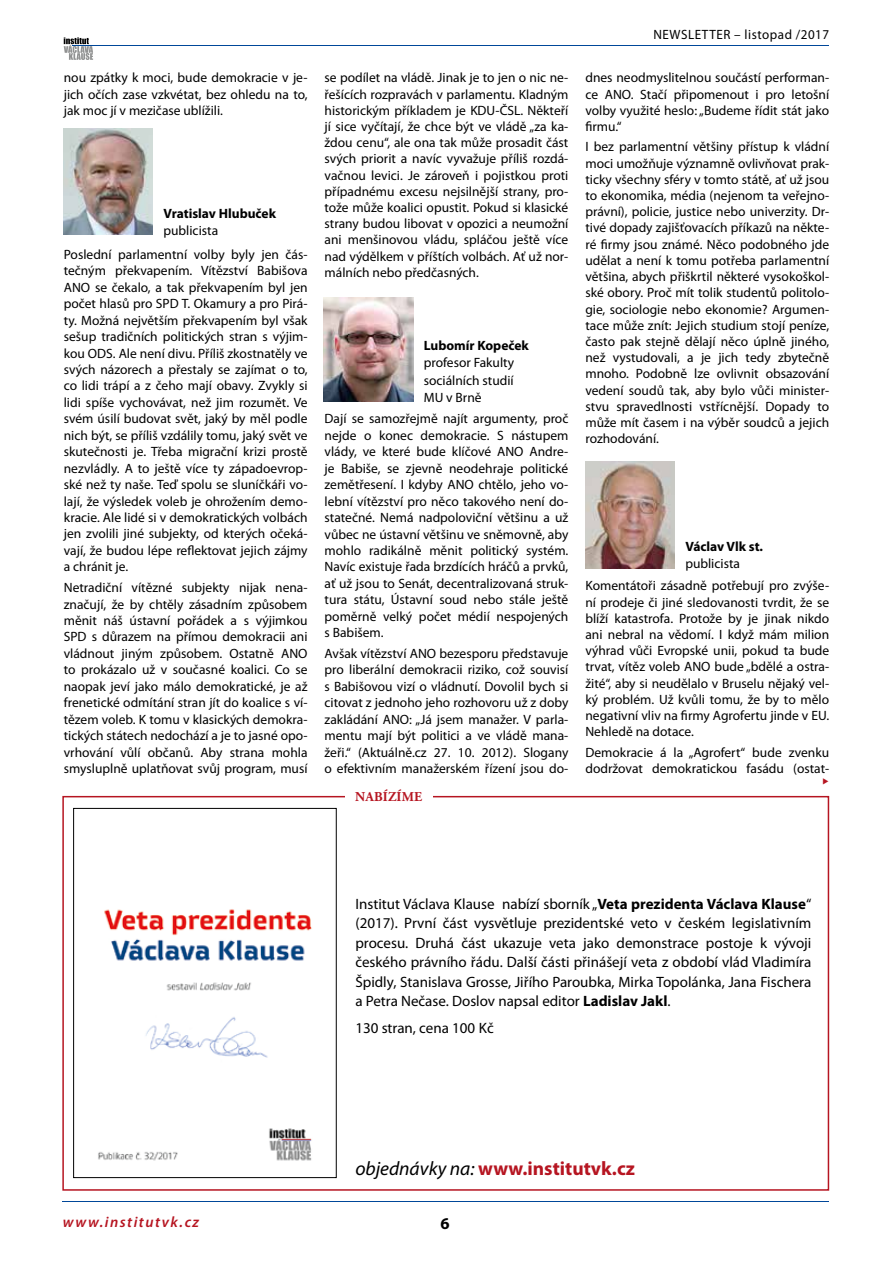
<style>
.page{position:relative;width:893px;height:1263px;background:#fff}
.page>*{position:absolute;margin:0;border:0;box-sizing:border-box;transform-origin:0 0}
.t1{font:700 19.5px "Myriad Pro";color:#b61521}
.t2{font:700 16.5px "Myriad Pro";color:#000}
.t3{font:15px/19.5px "Myriad Pro";color:#000;text-align:justify}
.t4{font:italic 600 15px "Myriad Pro";letter-spacing:.1em;color:#b61521}
.t5{font:13.5px/16.5px "Myriad Pro";color:#000;text-align:justify}
.t6{font:700 13.5px "Myriad Pro";color:#000}
.t7{font:13.5px "Myriad Pro";letter-spacing:.04em;color:#000}
.t8{font:700 13.5px "Adobe Garamond Pro";letter-spacing:.015em;color:#b61521}
.s1{font-weight:700}
.s2{font-weight:400;font-style:italic;color:#000}
</style>
<div class="page">
<svg style="left:64px;top:37px;width:29px;height:23px"></svg>
<hr style="left:72px;top:45px;width:242px;height:1px;background:#004799">
<hr style="left:149px;top:45px;width:679px;height:1px;background:#004799">
<hr style="left:63px;top:1201px;width:765px;height:1px;background:#004799">
<div style="left:62px;top:796px;width:767px;height:395px;border:2px solid #b61521"></div>
<div style="left:345px;top:787px;width:87px;height:18px;background:#fff"></div>
<img style="left:98px;top:909px;width:214px;height:252px">
<div style="left:73px;top:808px;width:264px;height:370px;border:1px solid #000"></div>
<img style="left:64px;top:129px;width:89px;height:106px">
<img style="left:324px;top:297px;width:89px;height:105px">
<img style="left:585px;top:462px;width:90px;height:106px">
<p class="t7" style="left:653px;top:27px;width:177px">NEWSLETTER – listopad /2017</p>
<p class="t5" style="left:64px;top:70px;width:245px">nou zpátky k moci, bude demokracie v je&shy;jich očích zase vzkvétat, bez ohledu na to, jak moc jí v mezičase ublížili.</p>
<p class="t5" style="left:325px;top:70px;width:245px">se podílet na vládě. Jinak je to jen o nic ne&shy;řešících rozpravách v parlamentu. Kladným historickým příkladem je KDU-ČSL. Někteří jí sice vyčítají, že chce být ve vládě „za ka&shy;ždou cenu“, ale ona tak může prosadit část svých priorit a navíc vyvažuje příliš rozdá&shy;vačnou levici. Je zároveň i pojistkou proti případnému excesu nejsilnější strany, pro&shy;tože může koalici opustit. Pokud si klasické strany budou libovat v opozici a neumožní ani menšinovou vládu, spláčou ještě více nad výdělkem v příštích volbách. Ať už nor&shy;málních nebo předčasných.</p>
<p class="t5" style="left:585px;top:70px;width:245px">dnes neodmyslitelnou součástí performan&shy;ce ANO. Stačí připomenout i pro letošní volby využité heslo: „Budeme řídit stát jako firmu.“</p>
<p class="t5" style="left:585px;top:139px;width:245px">I bez parlamentní většiny přístup k vládní moci umožňuje významně ovlivňovat prak&shy;ticky všechny sféry v tomto státě, ať už jsou to ekonomika, média (nejenom ta veřejno&shy;právní), policie, justice nebo univerzity. Dr&shy;tivé dopady zajišťovacích příkazů na někte&shy;ré firmy jsou známé. Něco podobného jde udělat a není k tomu potřeba parlamentní většina, abych přiškrtil některé vysokoškol&shy;ské obory. Proč mít tolik studentů politolo&shy;gie, sociologie nebo ekonomie? Argumen&shy;tace může znít: Jejich studium stojí peníze, často pak stejně dělají něco úplně jiného, než vystudovali, a je jich tedy zbytečně mnoho. Podobně lze ovlivnit obsazování vedení soudů tak, aby bylo vůči minister&shy;stvu spravedlnosti vstřícnější. Dopady to může mít časem i na výběr soudců a jejich rozhodování.</p>
<p class="t6" style="left:163px;top:206px;width:114px">Vratislav Hlubuček</p>
<p class="t5" style="left:163px;top:223px;width:56px">publicista</p>
<p class="t5" style="left:64px;top:246px;width:245px">Poslední parlamentní volby byly jen čás&shy;tečným překvapením. Vítězství Babišova ANO se čekalo, a tak překvapením byl jen počet hlasů pro SPD T. Okamury a pro Pirá&shy;ty. Možná největším překvapením byl však sešup tradičních politických stran s výjim&shy;kou ODS. Ale není divu. Příliš zkostnatěly ve svých názorech a přestaly se zajímat o to, co lidi trápí a z čeho mají obavy. Zvykly si lidi spíše vychovávat, než jim rozumět. Ve svém úsilí budovat svět, jaký by měl podle nich být, se příliš vzdálily tomu, jaký svět ve skutečnosti je. Třeba migrační krizi prostě nezvládly. A to ještě více ty západoevrop&shy;ské než ty naše. Teď spolu se sluníčkáři vo&shy;lají, že výsledek voleb je ohrožením demo&shy;kracie. Ale lidé si v demokratických volbách jen zvolili jiné subjekty, od kterých očeká&shy;vají, že budou lépe reflektovat jejich zájmy a chránit je.</p>
<p class="t5" style="left:64px;top:579px;width:245px">Netradiční vítězné subjekty nijak nena&shy;značují, že by chtěly zásadním způsobem měnit náš ústavní pořádek a s výjimkou SPD s důrazem na přímou demokracii ani vládnout jiným způsobem. Ostatně ANO to prokázalo už v současné koalici. Co se naopak jeví jako málo demokratické, je až frenetické odmítání stran jít do koalice s ví&shy;tězem voleb. K tomu v klasických demokra&shy;tických státech nedochází a je to jasné opo&shy;vrhování vůlí občanů. Aby strana mohla smysluplně uplatňovat svůj program, musí</p>
<p class="t6" style="left:424px;top:338px;width:107px">Lubomír Kopeček</p>
<p class="t5" style="left:424px;top:354px;width:92px;line-height:17.2px">profesor Fakulty sociálních studií MU v Brně</p>
<p class="t5" style="left:325px;top:411px;width:245px">Dají se samozřejmě najít argumenty, proč nejde o konec demokracie. S nástupem vlády, ve které bude klíčové ANO Andre&shy;je Babiše, se zjevně neodehraje politické zemětřesení. I kdyby ANO chtělo, jeho vo&shy;lební vítězství pro něco takového není do&shy;statečné. Nemá nadpoloviční většinu a už vůbec ne ústavní většinu ve sněmovně, aby mohlo radikálně měnit politický systém.<br>Navíc existuje řada brzdících hráčů a prvků, ať už jsou to Senát, decentralizovaná struk&shy;tura státu, Ústavní soud nebo stále ještě poměrně velký počet médií nespojených s Babišem.</p>
<p class="t5" style="left:325px;top:645px;width:245px">Avšak vítězství ANO bezesporu představuje pro liberální demokracii riziko, což souvisí s Babišovou vizí o vládnutí. Dovolil bych si citovat z jednoho jeho rozhovoru už z doby zakládání ANO: „Já jsem manažer. V parla&shy;mentu mají být politici a ve vládě mana&shy;žeři.“ (Aktuálně.cz 27. 10. 2012). Slogany o efektivním manažerském řízení jsou do-</p>
<p class="t6" style="left:685px;top:539px;width:79px">Václav Vlk st.</p>
<p class="t5" style="left:585px;top:553px;width:245px;line-height:22.2px;text-indent:100px">publicista<br>Komentátoři zásadně potřebují pro zvýše-</p>
<p class="t5" style="left:585px;top:594px;width:245px">ní prodeje či jiné sledovanosti tvrdit, že se blíží katastrofa. Protože by je jinak nikdo ani nebral na vědomí. I když mám milion výhrad vůči Evropské unii, pokud ta bude trvat, vítěz voleb ANO bude „bdělé a ostra&shy;žité“, aby si neudělalo v Bruselu nějaký vel&shy;ký problém. Už kvůli tomu, že by to mělo negativní vliv na firmy Agrofertu jinde v EU.<br>Nehledě na dotace.</p>
<p class="t5" style="left:585px;top:744px;width:245px">Demokracie á la „Agrofert“ bude zvenku dodržovat demokratickou fasádu (ostat-</p>
<p class="t8" style="left:355px;top:789px;width:68px">NABÍZÍME</p>
<p class="t3" style="left:355px;top:894px;width:457px">Institut Václava Klause nabízí sborník „<span class="s1">Veta prezidenta Václava Klause</span>“ (2017). První část vysvětluje prezidentské veto v českém legislativním procesu. Druhá část ukazuje veta jako demonstrace postoje k vývoji českého právního řádu. Další části přinášejí veta z období vlád Vladimíra Špidly, Stanislava Grosse, Jiřího Paroubka, Mirka Topolánka, Jana Fischera a Petra Nečase. Doslov napsal editor <span class="s1">Ladislav Jakl</span>.</p>
<p class="t3" style="left:355px;top:1018px;width:140px">130 stran, cena 100 Kč</p>
<h1 class="t1" style="left:355px;top:1157px;width:281px"><span class="s2">objednávky na:</span> www.institutvk.cz</h1>
<p class="t4" style="left:63px;top:1213px;width:138px">www.institutvk.cz</p>
<p class="t2" style="left:440px;top:1214px;width:11px">6</p>
</div>
